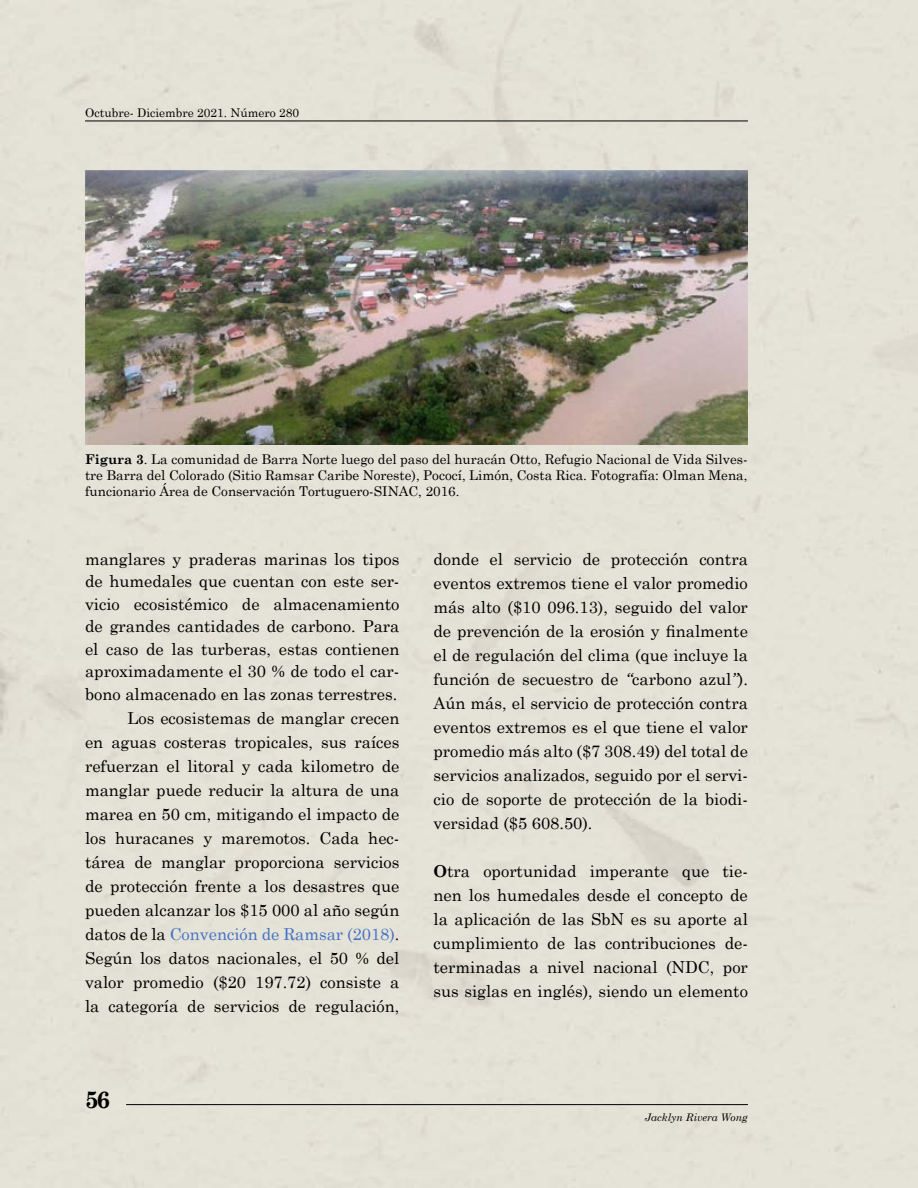
<style>
.page{position:relative;width:918px;height:1188px;background:#e4e2d6}
.page>*{position:absolute;margin:0;border:0;box-sizing:border-box;transform-origin:0 0}
.t1{font:700 24px "Century Schoolbook";color:#000}
.t2{font:16.5px/24px "Century Schoolbook";color:#000;text-align:justify}
.t3{font:13.5px/16.2px "Century Schoolbook";color:#000;text-align:justify}
.t4{font:12px "Century Schoolbook";color:#000}
.t5{font:italic 10.5px "Century Schoolbook";color:#000}
.s1{font-weight:700}
.s2{color:#4472c4}
.s3{font-style:italic}
</style>
<div class="page">
<hr style="left:85px;top:121px;width:663px;height:1px;background:#000">
<hr style="left:126px;top:1104px;width:622px;height:1px;background:#000">
<img style="left:85px;top:170px;width:663px;height:274px">
<p class="t4" style="left:85px;top:103px;width:216px">Octubre- Diciembre 2021. Número 280</p>
<p class="t3" style="left:85px;top:450px;width:664px"><span class="s1">Figura 3</span>. La comunidad de Barra Norte luego del paso del huracán Otto, Refugio Nacional de Vida Silves&shy;tre Barra del Colorado (Sitio Ramsar Caribe Noreste), Pococí, Limón, Costa Rica. Fotografía: Olman Mena, funcionario Área de Conservación Tortuguero-SINAC, 2016.</p>
<p class="t2" style="left:85px;top:546px;width:316px;line-height:22.5px">manglares y praderas marinas los tipos de humedales que cuentan con este ser&shy;vicio ecosistémico de almacenamiento de grandes cantidades de carbono. Para el caso de las turberas, estas contienen aproximadamente el 30 % de todo el car&shy;bono almacenado en las zonas terrestres.</p>
<p class="t2" style="left:85px;top:705px;width:316px;text-indent:43px">Los ecosistemas de manglar crecen en aguas costeras tropicales, sus raíces refuerzan el litoral y cada kilometro de manglar puede reducir la altura de una marea en 50 cm, mitigando el impacto de los huracanes y maremotos. Cada hec&shy;tárea de manglar proporciona servicios de protección frente a los desastres que pueden alcanzar los $15 000 al año según datos de la <span class="s2">Convención de Ramsar (2018)</span>.<br>Según los datos nacionales, el 50 % del valor promedio ($20 197.72) consiste a la categoría de servicios de regulación,</p>
<h1 class="t1" style="left:85px;top:1081px;width:27px">56</h1>
<p class="t2" style="left:433px;top:546px;width:316px">donde el servicio de protección contra eventos extremos tiene el valor promedio más alto ($10 096.13), seguido del valor de prevención de la erosión y finalmente el de regulación del clima (que incluye la función de secuestro de <span class="s3">“</span>carbono azul<span class="s3">”</span>).<br>Aún más, el servicio de protección contra eventos extremos es el que tiene el valor promedio más alto ($7 308.49) del total de servicios analizados, seguido por el servi&shy;cio de soporte de protección de la biodi&shy;versidad ($5 608.50).</p>
<p class="t2" style="left:433px;top:858px;width:316px"><span class="s1">O</span>tra oportunidad imperante que tie&shy;nen los humedales desde el concepto de la aplicación de las SbN es su aporte al cumplimiento de las contribuciones de&shy;terminadas a nivel nacional (NDC, por sus siglas en inglés), siendo un elemento</p>
<p class="t5" style="left:645px;top:1109px;width:105px">Jacklyn Rivera Wong</p>
</div>
